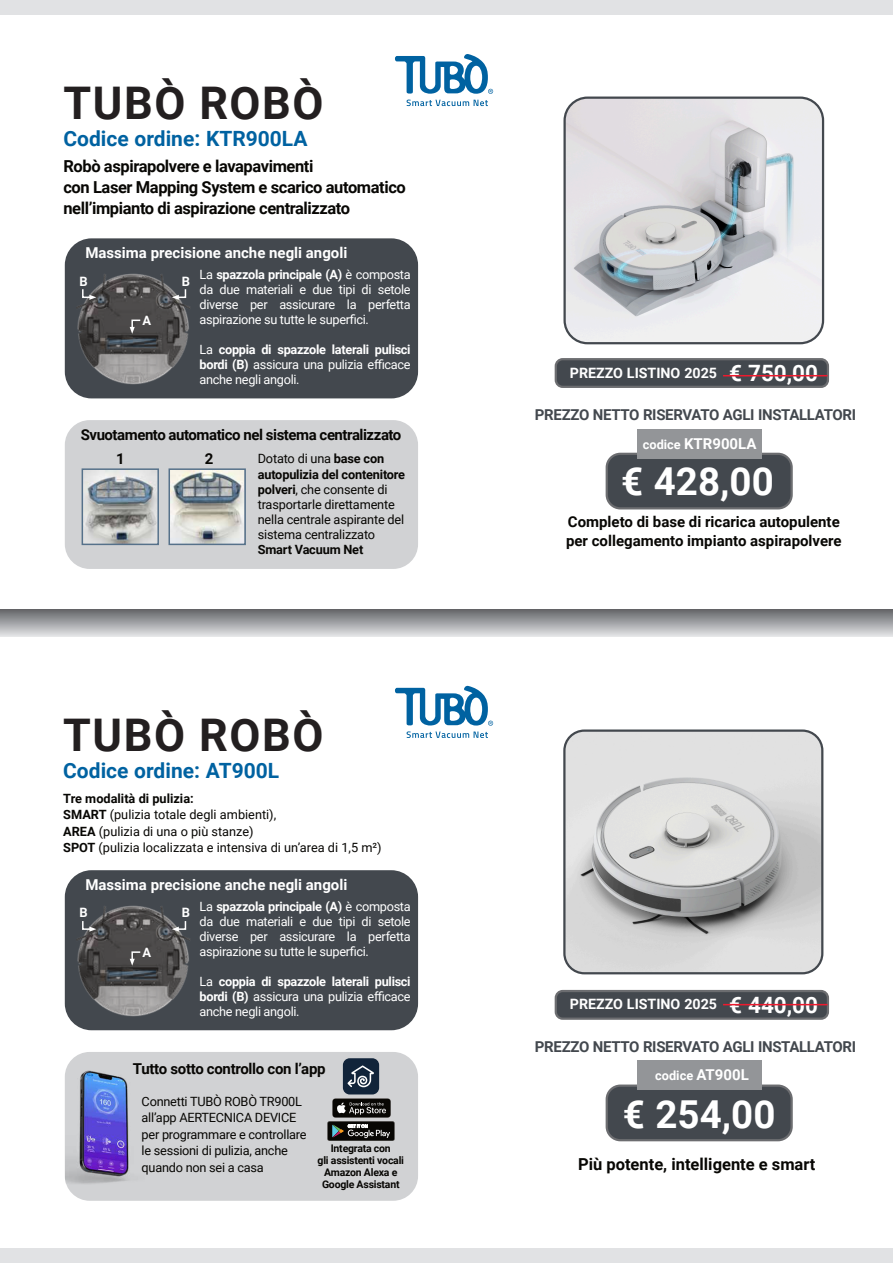
<style>
.page{position:relative;width:893px;height:1263px;background:#fff}
.page>*{position:absolute;margin:0;border:0;box-sizing:border-box;transform-origin:0 0}
.t1{font:700 45px "Roboto";letter-spacing:.035em;color:#231f20}
.t2{font:700 38.55px "Roboto";color:#fff}
.t3{font:700 22.5px "Roboto";color:#fff}
.t4{font:700 21px "Roboto";color:#0062a1}
.t5{font:700 16.5px/21px "Roboto";letter-spacing:-.025em;color:#080704}
.t6{font:700 16.5px "Roboto";color:#080704}
.t7{font:700 15px/19.5px "Roboto";letter-spacing:-.015em;color:#080704}
.t8{font:700 15px "Roboto";color:#fff}
.t9{font:700 15px "Roboto";letter-spacing:-.02em;color:#43484e}
.t10{font:700 14.25px "Roboto";color:#fff}
.t11{font:700 12.9px "Roboto";color:#fff}
.t12{font:12.75px/15px "Roboto";letter-spacing:-.025em;color:#fff;text-align:justify}
.t13{font:12.75px/16.5px "Roboto";letter-spacing:-.015em;color:#080704}
.t14{font:700 12.75px "Roboto";letter-spacing:-.015em;color:#080704}
.t15{font:700 12.75px "Roboto";color:#fff}
.t16{font:700 10.5px/12px "Roboto";letter-spacing:-.02em;color:#080704;text-align:center}
.s1{font-weight:700}
.s2{font-size:12.75px}
.s3{font-size:15px}
</style>
<div class="page">
<div style="left:65px;top:238px;width:353px;height:160px;background:#43484e;border-radius:27px"></div>
<div style="left:65px;top:870px;width:353px;height:160px;background:#43484e;border-radius:27px"></div>
<div style="left:65px;top:420px;width:353px;height:149px;background:#d1d2d4;border-radius:25px"></div>
<div style="left:65px;top:1052px;width:353px;height:149px;background:#d1d2d4;border-radius:25px"></div>
<div style="left:0;top:0;width:893px;height:15px;background:#e1e2e4"></div>
<div style="left:0;top:1248px;width:893px;height:15px;background:#e1e2e4"></div>
<div style="left:0;top:610px;width:893px;height:26px;background:linear-gradient(to bottom,#67686c,#dbdcde)"></div>
<div style="left:555px;top:358px;width:274px;height:30px;background:#43484e;border:2px solid #6c6d70;border-radius:7px"></div>
<div style="left:555px;top:990px;width:274px;height:30px;background:#43484e;border:2px solid #6c6d70;border-radius:7px"></div>
<div style="left:606px;top:453px;width:187px;height:56px;background:#43484e;border:2px solid #6c6d70;border-radius:14px"></div>
<div style="left:606px;top:1084px;width:187px;height:57px;background:#43484e;border:2px solid #6c6d70;border-radius:14px"></div>
<div style="left:637px;top:429px;width:124px;height:29px;background:#939598"></div>
<div style="left:637px;top:1060px;width:124px;height:30px;background:#939598"></div>
<img style="left:77px;top:274px;width:113px;height:110px">
<svg style="left:81px;top:288px;width:15px;height:12px"></svg>
<svg style="left:172px;top:288px;width:15px;height:12px"></svg>
<svg style="left:130px;top:319px;width:12px;height:15px"></svg>
<img style="left:77px;top:905px;width:113px;height:111px">
<svg style="left:81px;top:919px;width:15px;height:13px"></svg>
<svg style="left:172px;top:919px;width:15px;height:13px"></svg>
<svg style="left:130px;top:951px;width:12px;height:15px"></svg>
<img style="left:85px;top:471px;width:71px;height:71px">
<img style="left:172px;top:471px;width:71px;height:71px">
<div style="left:82px;top:468px;width:77px;height:77px;border:2px solid #56718a"></div>
<div style="left:169px;top:468px;width:77px;height:77px;border:2px solid #56718a"></div>
<img style="left:566px;top:98px;width:257px;height:245px">
<div style="left:563px;top:97px;width:261px;height:247px;border:2px solid #43484e;border-radius:23px"></div>
<svg style="left:395px;top:54px;width:98px;height:40px"></svg>
<svg style="left:407px;top:100px;width:81px;height:6px"></svg>
<svg style="left:395px;top:685px;width:98px;height:53px"></svg>
<img style="left:564px;top:731px;width:258px;height:242px;border-radius:20px">
<div style="left:563px;top:729px;width:260px;height:245px;border:2px solid #43484e;border-radius:20px"></div>
<img style="left:65px;top:1062px;width:64px;height:123px">
<svg style="left:327px;top:1098px;width:68px;height:43px"></svg>
<div style="left:343px;top:1058px;width:36px;height:36px;background:#11243a;border-radius:7px"></div>
<svg style="left:347px;top:1065px;width:27px;height:22px"></svg>
<hr style="left:723px;top:375px;width:104px;height:1px;background:#ee1a2e">
<hr style="left:723px;top:1004px;width:104px;height:1px;background:#ee1a2e">
<h1 class="t1" style="left:63px;top:85px;width:262px">TUBÒ ROBÒ</h1>
<h3 class="t4" style="left:63px;top:131px;width:246px">Codice ordine: KTR900LA</h3>
<p class="t5" style="left:63px;top:157px;width:344px">Robò aspirapolvere e lavapavimenti<br>con Laser Mapping System e scarico automatico nell’impianto di aspirazione centralizzato</p>
<p class="t8" style="left:85px;top:247px;width:263px">Massima precisione anche negli angoli</p>
<p class="t11" style="left:79px;top:276px;width:10px">B</p>
<p class="t11" style="left:182px;top:276px;width:10px">B</p>
<p class="t11" style="left:143px;top:315px;width:10px">A</p>
<p class="t12" style="left:200px;top:268px;width:213px">La <span class="s1">spazzola principale (A)</span> è composta da due materiali e due tipi di setole diverse per assicurare la perfetta aspirazione su tutte le superfici.</p>
<p class="t12" style="left:200px;top:343px;width:213px">La <span class="s1">coppia di spazzole laterali pulisci bordi (B)</span> assicura una pulizia efficace anche negli angoli.</p>
<p class="t7" style="left:81px;top:427px;width:322px">Svuotamento automatico nel sistema centralizzato</p>
<p class="t7" style="left:116px;top:451px;width:10px">1</p>
<p class="t7" style="left:205px;top:451px;width:10px">2</p>
<p class="t13" style="left:258px;top:453px;width:149px;line-height:15px">Dotato di una <span class="s1">base con autopulizia del contenitore polveri</span>, che consente di trasportarle direttamente nella centrale aspirante del sistema centralizzato</p>
<p class="t14" style="left:258px;top:544px;width:107px">Smart Vacuum Net</p>
<h1 class="t1" style="left:63px;top:717px;width:262px">TUBÒ ROBÒ</h1>
<h3 class="t4" style="left:63px;top:762px;width:218px">Codice ordine: AT900L</h3>
<p class="t13" style="left:63px;top:791px;width:320px"><span class="s1">Tre modalità di pulizia:<br>SMART</span> (pulizia totale degli ambienti),<br><span class="s1">AREA</span> (pulizia di una o più stanze)<br><span class="s1">SPOT</span> (pulizia localizzata e intensiva di un’area di 1,5 m²)</p>
<p class="t8" style="left:85px;top:878px;width:263px">Massima precisione anche negli angoli</p>
<p class="t11" style="left:79px;top:908px;width:10px">B</p>
<p class="t11" style="left:182px;top:908px;width:10px">B</p>
<p class="t11" style="left:143px;top:947px;width:10px">A</p>
<p class="t12" style="left:200px;top:900px;width:213px">La <span class="s1">spazzola principale (A)</span> è composta da due materiali e due tipi di setole diverse per assicurare la perfetta aspirazione su tutte le superfici.</p>
<p class="t12" style="left:200px;top:975px;width:213px">La <span class="s1">coppia di spazzole laterali pulisci bordi (B)</span> assicura una pulizia efficace anche negli angoli.</p>
<p class="t7" style="left:133px;top:1061px;width:194px">Tutto sotto controllo con l’app</p>
<p class="t13" style="left:142px;top:1094px;width:166px">Connetti TUBÒ ROBÒ TR900L all’app AERTECNICA DEVICE per programmare e controllare le sessioni di pulizia, anche quando non sei a casa</p>
<p class="t16" style="left:318px;top:1144px;width:88px">Integrata con<br>gli assistenti vocali<br>Amazon Alexa e<br>Google Assistant</p>
<p class="t10" style="left:570px;top:367px;width:149px">PREZZO LISTINO 2025</p>
<h3 class="t3" style="left:729px;top:364px;width:91px">€ 750,00</h3>
<p class="t9" style="left:535px;top:408px;width:323px">PREZZO NETTO RISERVATO AGLI INSTALLATORI</p>
<p class="t8" style="left:643px;top:437px;width:115px"><span class="s2">codice</span> KTR900LA</p>
<h2 class="t2" style="left:621px;top:466px;width:154px">€ 428,00</h2>
<p class="t7" style="left:566px;top:513px;width:277px">Completo di base di ricarica autopulente per collegamento impianto aspirapolvere</p>
<p class="t10" style="left:570px;top:999px;width:149px">PREZZO LISTINO 2025</p>
<h3 class="t3" style="left:729px;top:996px;width:91px">€ 440,00</h3>
<p class="t9" style="left:535px;top:1040px;width:323px">PREZZO NETTO RISERVATO AGLI INSTALLATORI</p>
<p class="t15" style="left:655px;top:1071px;width:95px">codice <span class="s3">AT900L</span></p>
<h2 class="t2" style="left:623px;top:1098px;width:154px">€ 254,00</h2>
<p class="t6" style="left:578px;top:1157px;width:239px">Più potente, intelligente e smart</p>
</div>
